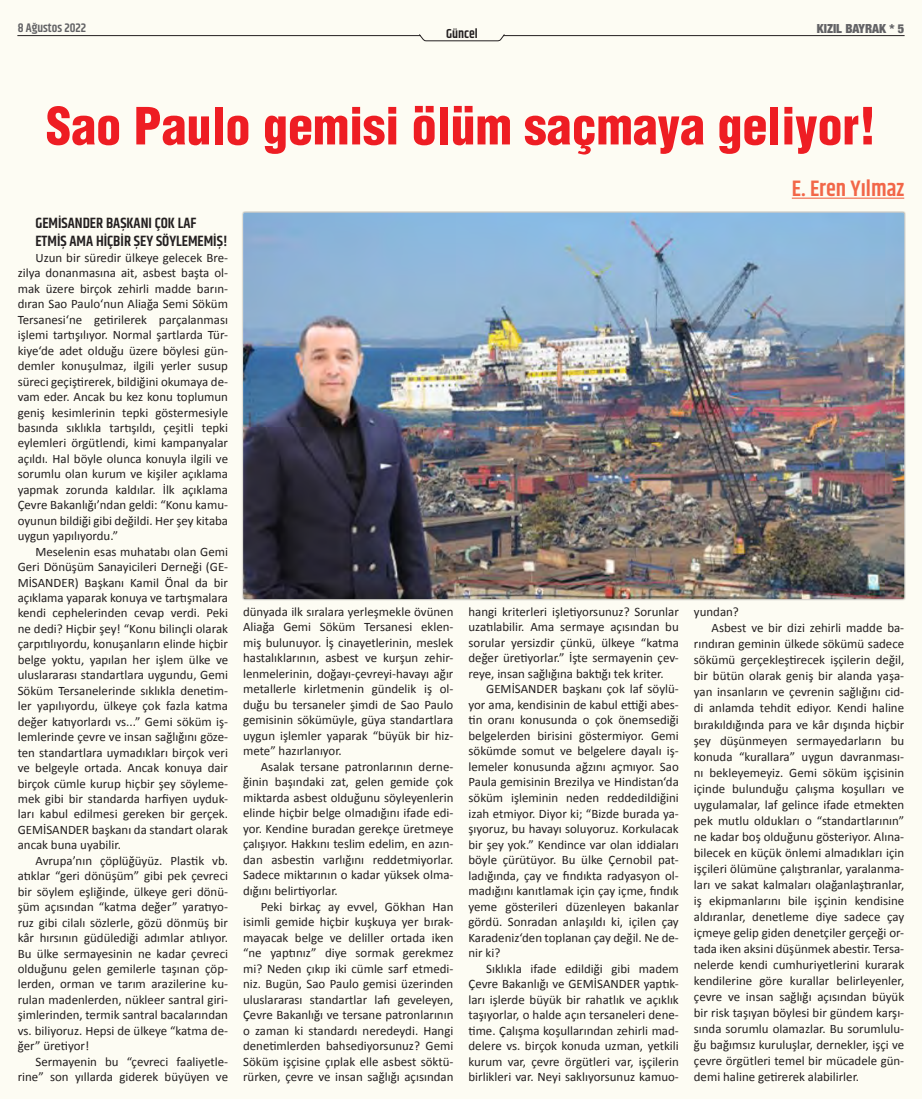
<style>
.page{position:relative;width:922px;height:1099px;background:#fff}
.page>*{position:absolute;margin:0;border:0;box-sizing:border-box;transform-origin:0 0}
.ana_başlık{font:900 condensed 50px "Helvetica";color:#ee1d23}
.üst_imza{font:600 22.5px "Khand";color:#f26648}
.ara_başlık{font:600 15px/18px "Khand";color:#231f20}
.t1{font:600 13.12px "Khand";color:#231f20}
.t2{font:12.88px/15.5px "Calibri";color:#231f20;text-align:justify}
.t3{font:900 condensed 12.5px "Helvetica Neue";color:#636366}
.t4{font:600 12.5px "Khand";color:#636366}
</style>
<div class="page">
<div style="left:0;top:0;width:921px;height:1098px;background:#fdfcf3"></div>
<hr style="left:18px;top:35px;width:402px;height:1px;background:#231f20">
<hr style="left:503px;top:35px;width:400px;height:1px;background:#231f20">
<svg style="left:419px;top:34px;width:85px;height:7px"></svg>
<hr style="left:791px;top:197px;width:113px;height:2px;background:#f26648">
<img style="left:243px;top:213px;width:661px;height:386px">
<p class="t4" style="left:18px;top:20px;width:70px">8 Ağustos 2022</p>
<p class="t3" style="left:816px;top:18px;width:89px">KIZIL BAYRAK * 5</p>
<p class="t1" style="left:446px;top:25px;width:33px">Güncel</p>
<p class="ana_başlık" style="left:46px;top:95px;width:831px">Sao Paulo gemisi ölüm saçmaya geliyor!</p>
<p class="üst_imza" style="left:791px;top:174px;width:114px">E. Eren Yılmaz</p>
<p class="ara_başlık" style="left:35px;top:215px;width:193px">GEMİSANDER BAŞKANI ÇOK LAF<br>ETMIŞ AMA HIÇBIR ŞEY SÖYLEMEMIŞ!</p>
<p class="t2" style="left:18px;top:249px;width:212px;text-indent:18px">Uzun bir süredir ülkeye gelecek Bre&shy;zilya donanmasına ait, asbest başta ol&shy;mak üzere birçok zehirli madde barın&shy;dıran Sao Paulo‘nun Aliağa Semi Söküm Tersanesi‘ne getirilerek parçalanması işlemi tartışılıyor. Normal şartlarda Tür&shy;kiye‘de adet olduğu üzere böylesi gün&shy;demler konuşulmaz, ilgili yerler susup süreci geçiştirerek, bildiğini okumaya de&shy;vam eder. Ancak bu kez konu toplumun geniş kesimlerinin tepki göstermesiyle basında sıklıkla tartışıldı, çeşitli tepki eylemleri örgütlendi, kimi kampanyalar açıldı. Hal böyle olunca konuyla ilgili ve sorumlu olan kurum ve kişiler açıklama yapmak zorunda kaldılar. İlk açıklama Çevre Bakanlığı’ndan geldi: “Konu kamu&shy;oyunun bildiği gibi değildi. Her şey kitaba uygun yapılıyordu.”</p>
<p class="t2" style="left:18px;top:543px;width:212px;text-indent:18px">Meselenin esas muhatabı olan Gemi Geri Dönüşüm Sanayicileri Derneği (GE-MİSANDER) Başkanı Kamil Önal da bir açıklama yaparak konuya ve tartışmalara kendi cephelerinden cevap verdi. Peki ne dedi? Hiçbir şey! “Konu bilinçli olarak çarpıtılıyordu, konuşanların elinde hiçbir belge yoktu, yapılan her işlem ülke ve uluslararası standartlara uygundu, Gemi Söküm Tersanelerinde sıklıkla denetim&shy;ler yapılıyordu, ülkeye çok fazla katma değer katıyorlardı vs...” Gemi söküm iş&shy;lemlerinde çevre ve insan sağlığını göze&shy;ten standartlara uymadıkları birçok veri ve belgeyle ortada. Ancak konuya dair birçok cümle kurup hiçbir şey söyleme&shy;mek gibi bir standarda harfiyen uyduk&shy;ları kabul edilmesi gereken bir gerçek.<br>GEMİSANDER başkanı da standart olarak ancak buna uyabilir.</p>
<p class="t2" style="left:18px;top:852px;width:212px;text-indent:18px">Avrupa’nın çöplüğüyüz. Plastik vb. atıklar “geri dönüşüm” gibi pek çevreci bir söylem eşliğinde, ülkeye geri dönü&shy;şüm açısından “katma değer” yaratıyo&shy;ruz gibi cilalı sözlerle, gözü dönmüş bir kâr hırsının güdülediği adımlar atılıyor.<br>Bu ülke sermayesinin ne kadar çevreci olduğunu gelen gemilerle taşınan çöp&shy;lerden, orman ve tarım arazilerine ku&shy;rulan madenlerden, nükleer santral giri&shy;şimlerinden, termik santral bacalarından vs. biliyoruz. Hepsi de ülkeye “katma de&shy;ğer” üretiyor!</p>
<p class="t2" style="left:18px;top:1053px;width:212px;text-align:right">Sermayenin bu “çevreci faaliyetle&shy;rine” son yıllarda giderek büyüyen ve</p>
<p class="t2" style="left:243px;top:603px;width:212px">dünyada ilk sıralara yerleşmekle övünen Aliağa Gemi Söküm Tersanesi eklen&shy;miş bulunuyor. İş cinayetlerinin, meslek hastalıklarının, asbest ve kurşun zehir&shy;lenmelerinin, doğayı-çevreyi-havayı ağır metallerle kirletmenin gündelik iş ol&shy;duğu bu tersaneler şimdi de Sao Paulo gemisinin sökümüyle, güya standartlara uygun işlemler yaparak “büyük bir hiz&shy;mete” hazırlanıyor.</p>
<p class="t2" style="left:243px;top:758px;width:212px;text-indent:18px">Asalak tersane patronlarının derne&shy;ğinin başındaki zat, gelen gemide çok miktarda asbest olduğunu söyleyenlerin elinde hiçbir belge olmadığını ifade edi&shy;yor. Kendine buradan gerekçe üretmeye çalışıyor. Hakkını teslim edelim, en azın&shy;dan asbestin varlığını reddetmiyorlar.<br>Sadece miktarının o kadar yüksek olma&shy;dığını belirtiyorlar.</p>
<p class="t2" style="left:243px;top:897px;width:212px;text-indent:18px">Peki birkaç ay evvel, Gökhan Han isimli gemide hiçbir kuşkuya yer bırak&shy;mayacak belge ve deliller ortada iken “ne yaptınız” diye sormak gerekmez mi? Neden çıkıp iki cümle sarf etmedi&shy;niz. Bugün, Sao Paulo gemisi üzerinden uluslararası standartlar lafı geveleyen, Çevre Bakanlığı ve tersane patronlarının o zaman ki standardı neredeydi. Hangi denetimlerden bahsediyorsunuz? Gemi Söküm işçisine çıplak elle asbest söktü&shy;rürken, çevre ve insan sağlığı açısından</p>
<p class="t2" style="left:468px;top:603px;width:212px">hangi kriterleri işletiyorsunuz? Sorunlar uzatılabilir. Ama sermaye açısından bu sorular yersizdir çünkü, ülkeye “katma değer üretiyorlar.” İşte sermayenin çev&shy;reye, insan sağlığına baktığı tek kriter.</p>
<p class="t2" style="left:468px;top:680px;width:212px;text-indent:18px">GEMİSANDER başkanı çok laf söylü&shy;yor ama, kendisinin de kabul ettiği abes&shy;tin oranı konusunda o çok önemsediği belgelerden birisini göstermiyor. Gemi sökümde somut ve belgelere dayalı iş&shy;lemeler konusunda ağzını açmıyor. Sao Paula gemisinin Brezilya ve Hindistan‘da söküm işleminin neden reddedildiğini izah etmiyor. Diyor ki; “Bizde burada ya&shy;şıyoruz, bu havayı soluyoruz. Korkulacak bir şey yok.” Kendince var olan iddiaları böyle çürütüyor. Bu ülke Çernobil pat&shy;ladığında, çay ve fındıkta radyasyon ol&shy;madığını kanıtlamak için çay içme, fındık yeme gösterileri düzenleyen bakanlar gördü. Sonradan anlaşıldı ki, içilen çay Karadeniz‘den toplanan çay değil. Ne de&shy;nir ki?</p>
<p class="t2" style="left:468px;top:960px;width:212px;text-indent:18px">Sıklıkla ifade edildiği gibi madem Çevre Bakanlığı ve GEMİSANDER yaptık&shy;ları işlerde büyük bir rahatlık ve açıklık taşıyorlar, o halde açın tersaneleri dene&shy;time. Çalışma koşullarından zehirli mad&shy;delere vs. birçok konuda uzman, yetkili kurum var, çevre örgütleri var, işçilerin birlikleri var. Neyi saklıyorsunuz kamuo-</p>
<p class="t2" style="left:693px;top:603px;width:46px">yundan?</p>
<p class="t2" style="left:693px;top:619px;width:212px;line-height:16px;text-indent:18px">Asbest ve bir dizi zehirli madde ba&shy;rındıran geminin ülkede sökümü sadece sökümü gerçekleştirecek işçilerin değil, bir bütün olarak geniş bir alanda yaşa&shy;yan insanların ve çevrenin sağlığını cid&shy;di anlamda tehdit ediyor. Kendi haline bırakıldığında para ve kâr dışında hiçbir şey düşünmeyen sermayedarların bu konuda “kurallara” uygun davranması&shy;nı bekleyemeyiz. Gemi söküm işçisinin içinde bulunduğu çalışma koşulları ve uygulamalar, laf gelince ifade etmekten pek mutlu oldukları o “standartlarının” ne kadar boş olduğunu gösteriyor. Alına&shy;bilecek en küçük önlemi almadıkları için işçileri ölümüne çalıştıranlar, yaralanma&shy;ları ve sakat kalmaları olağanlaştıranlar, iş ekipmanlarını bile işçinin kendisine aldıranlar, denetleme diye sadece çay içmeye gelip giden denetçiler gerçeği or&shy;tada iken aksini düşünmek abestir. Tersa&shy;nelerde kendi cumhuriyetlerini kurarak kendilerine göre kurallar belirleyenler, çevre ve insan sağlığı açısından büyük bir risk taşıyan böylesi bir gündem karşı&shy;sında sorumlu olamazlar. Bu sorumlulu&shy;ğu bağımsız kuruluşlar, dernekler, işçi ve çevre örgütleri temel bir mücadele gün&shy;demi haline getirerek alabilirler.</p>
</div>
